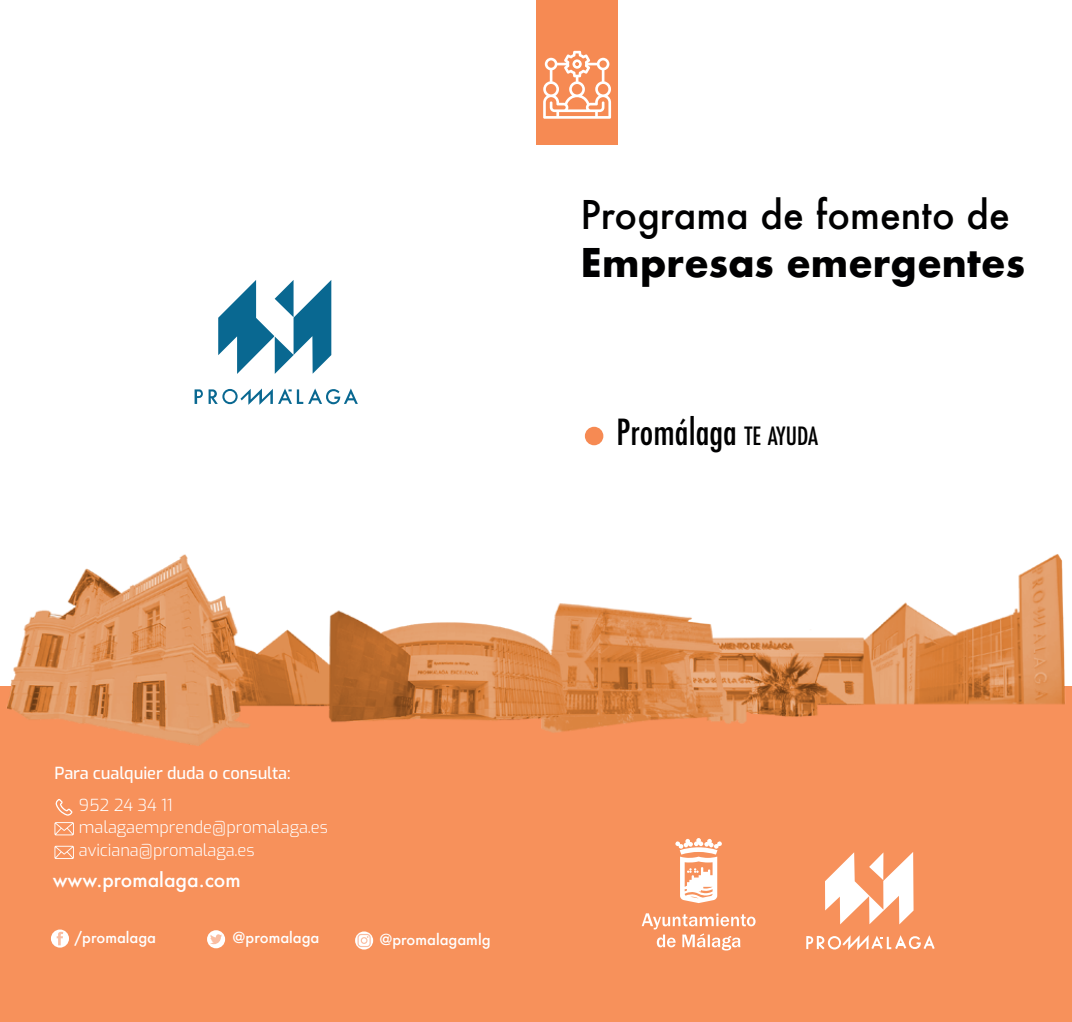
<style>
.page{position:relative;width:1072px;height:1022px;background:#fff}
.page>*{position:absolute;margin:0;border:0;box-sizing:border-box;transform-origin:0 0}
.t1{font:500 38.5px "Futura";color:#000001}
.t2{font:700 38.5px "Futura";color:#000001}
.t3{font:500 condensed 35px "Futura";color:#000001}
.t4{font:500 19.25px "Futura";color:#fff}
.t5{font:16.62px/31.5px "Exo";letter-spacing:-.005em;color:#fff}
.t6{font:500 14.7px "Futura";color:#fff}
.s1{font-size:24.5px}
</style>
<div class="page">
<div style="left:0;top:687px;width:1071px;height:335px;background:#f7915b"></div>
<img style="left:0;top:144px;width:1071px;height:807px">
<svg style="left:825px;top:852px;width:88px;height:72px"></svg>
<svg style="left:806px;top:935px;width:128px;height:15px"></svg>
<svg style="left:641px;top:913px;width:114px;height:37px"></svg>
<svg style="left:675px;top:838px;width:47px;height:65px"></svg>
<div style="left:585px;top:427px;width:18px;height:18px;background:#f68a53;border-radius:50%"></div>
<svg style="left:194px;top:280px;width:164px;height:125px"></svg>
<div style="left:207px;top:930px;width:18px;height:18px;background:#fff;border-radius:9px"></div>
<svg style="left:210px;top:934px;width:12px;height:10px"></svg>
<svg style="left:51px;top:929px;width:18px;height:19px"></svg>
<svg style="left:57px;top:932px;width:6px;height:13px"></svg>
<svg style="left:355px;top:931px;width:18px;height:18px"></svg>
<svg style="left:357px;top:934px;width:14px;height:13px"></svg>
<div style="left:536px;top:0;width:82px;height:144px;background:#f68a53"></div>
<svg style="left:543px;top:51px;width:68px;height:68px"></svg>
<svg style="left:54px;top:822px;width:20px;height:13px"></svg>
<svg style="left:54px;top:846px;width:20px;height:13px"></svg>
<svg style="left:55px;top:799px;width:18px;height:17px"></svg>
<h1 class="t1" style="left:580px;top:189px;width:431px">Programa de fomento de</h1>
<h1 class="t2" style="left:580px;top:234px;width:446px">Empresas emergentes</h1>
<h2 class="t3" style="left:616px;top:410px;width:203px">Promálaga <span class="s1">TE AYUDA</span></h2>
<p class="t5" style="left:79px;top:756px;width:213px;text-indent:-25px">Para cualquier duda o consulta:<br>952 24 34 11</p>
<p class="t5" style="left:79px;top:815px;width:250px;line-height:22.8px">malagaemprende@promalaga.es aviciana@promalaga.es</p>
<p class="t4" style="left:53px;top:867px;width:189px">www.promalaga.com</p>
<p class="t6" style="left:75px;top:927px;width:83px">/promalaga</p>
<p class="t6" style="left:232px;top:928px;width:88px">@promalaga</p>
<p class="t6" style="left:379px;top:929px;width:113px">@promalagamlg</p>
</div>
